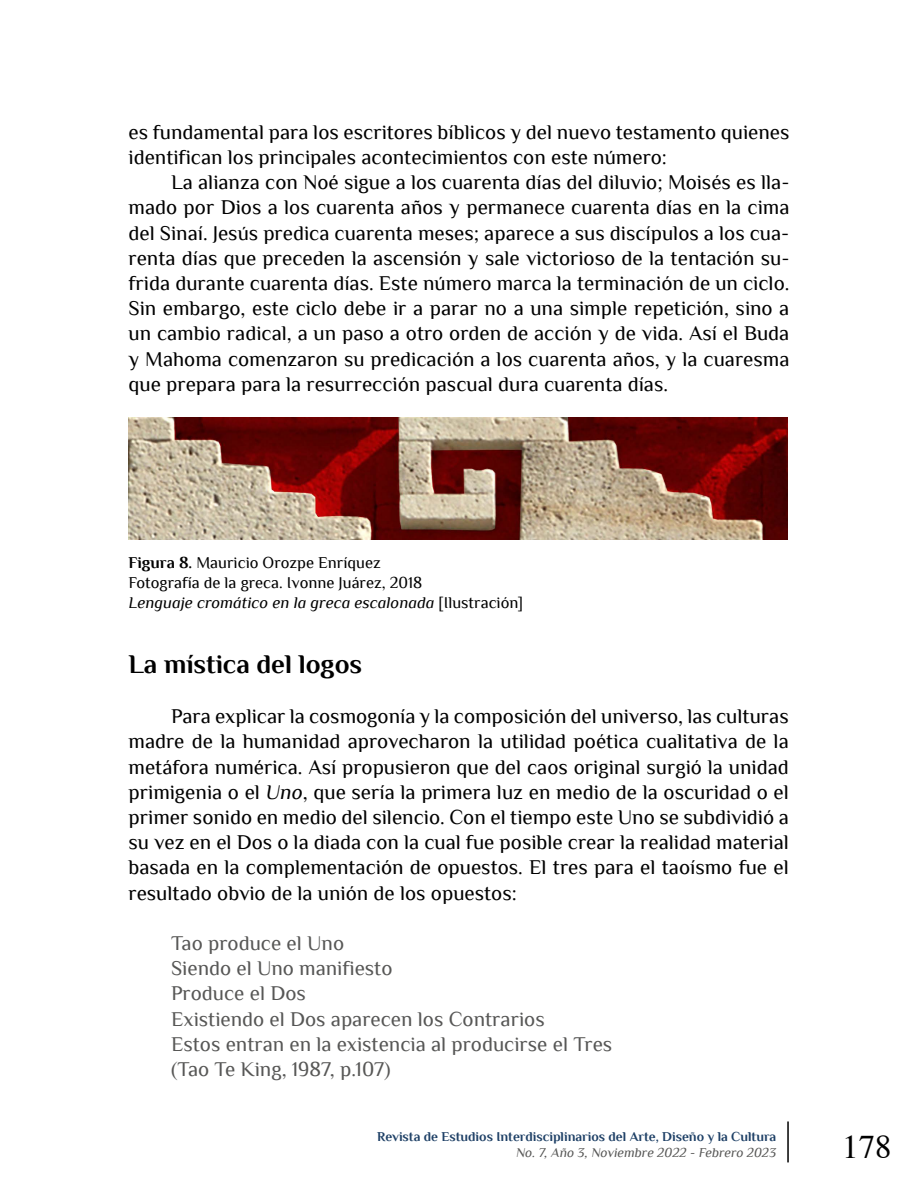
<style>
.page{position:relative;width:918px;height:1188px;background:#fff}
.page>*{position:absolute;margin:0;border:0;box-sizing:border-box;transform-origin:0 0}
.t1{font:33px "Times";color:#000}
.t2{font:700 27px "Philosopher";color:#000}
.t3{font:21px/25.2px "Philosopher";color:#000;text-align:justify}
.t4{font:21px/25.2px "Philosopher";color:#575756}
.t5{font:16.5px/19.8px "Philosopher";color:#000}
.t6{font:700 13.5px "Philosopher";color:#1e4066}
.t7{font:italic 13.5px "Philosopher";color:#575756}
.s1{font-weight:700}
.s2{font-style:italic}
</style>
<div class="page">
<hr style="left:787px;top:1121px;width:2px;height:41px;background:#000">
<img style="left:129px;top:417px;width:658px;height:123px">
<p class="t3" style="left:129px;top:119px;width:662px">es fundamental para los escritores bíblicos y del nuevo testamento quienes identifican los principales acontecimientos con este número:</p>
<p class="t3" style="left:129px;top:170px;width:662px;text-indent:43px">La alianza con Noé sigue a los cuarenta días del diluvio; Moisés es lla&shy;mado por Dios a los cuarenta años y permanece cuarenta días en la cima del Sinaí. Jesús predica cuarenta meses; aparece a sus discípulos a los cua&shy;renta días que preceden la ascensión y sale victorioso de la tentación su&shy;frida durante cuarenta días. Este número marca la terminación de un ciclo.<br>Sin embargo, este ciclo debe ir a parar no a una simple repetición, sino a un cambio radical, a un paso a otro orden de acción y de vida. Así el Buda y Mahoma comenzaron su predicación a los cuarenta años, y la cuaresma que prepara para la resurrección pascual dura cuarenta días.</p>
<p class="t5" style="left:129px;top:553px;width:396px"><span class="s1">Figura 8.</span> Mauricio Orozpe Enríquez<br>Fotografía de la greca. Ivonne Juárez, 2018<br><span class="s2">Lenguaje cromático en la greca escalonada</span> [Ilustración]</p>
<p class="t2" style="left:129px;top:649px;width:235px">La mística del logos</p>
<p class="t3" style="left:129px;top:704px;width:662px;text-indent:43px">Para explicar la cosmogonía y la composición del universo, las culturas madre de la humanidad aprovecharon la utilidad poética cualitativa de la metáfora numérica. Así propusieron que del caos original surgió la unidad primigenia o el <span class="s2">Uno</span>, que sería la primera luz en medio de la oscuridad o el primer sonido en medio del silencio. Con el tiempo este Uno se subdividió a su vez en el Dos o la diada con la cual fue posible crear la realidad material basada en la complementación de opuestos. El tres para el taoísmo fue el resultado obvio de la unión de los opuestos:</p>
<p class="t4" style="left:171px;top:931px;width:443px">Tao produce el Uno<br>Siendo el Uno manifiesto<br>Produce el Dos<br>Existiendo el Dos aparecen los Contrarios<br>Estos entran en la existencia al producirse el Tres (Tao Te King, 1987, p.107)</p>
<p class="t6" style="left:377px;top:1129px;width:401px">Revista de Estudios Interdisciplinarios del Arte, Diseño y la Cultura</p>
<p class="t7" style="left:516px;top:1145px;width:262px">No. 7, Año 3, Noviembre 2022 - Febrero 2023</p>
<h1 class="t1" style="left:842px;top:1116px;width:51px">178</h1>
</div>
